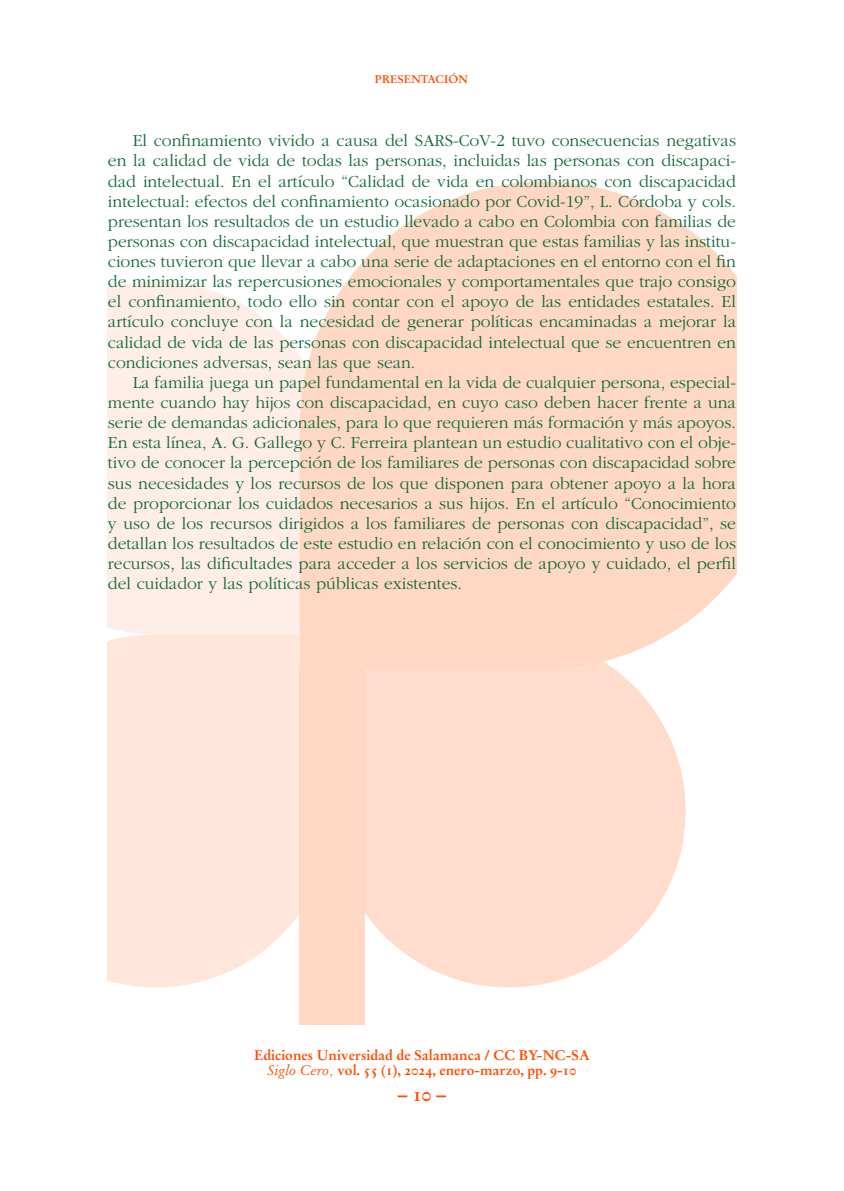
<style>
.page{position:relative;width:844px;height:1191px;background:#fff}
.page>*{position:absolute;margin:0;border:0;box-sizing:border-box;transform-origin:0 0}
.t1{font:19.25px "Stempel Garamond Bold Os F";color:#ff4c00}
.TEX_de_párrafo_N_part{font:300 17.5px/20.1px "ITC Garamond Std";color:#0f6838;text-align:justify}
.t2{font:14px/15.8px "Stempel Garamond Bold Os F";color:#ff4c00;text-align:center}
.t3{font:11.03px "Stempel Garamond Bold Os F";color:#ff4c00}
.s1{font-family:"Stempel Garamond Italic Os F"}
.s2{font-family:"ITC Garamond Std";font-weight:300}
</style>
<div class="page">
<svg style="left:365px;top:669px;width:321px;height:319px;background:#ffe0d1"></svg>
<svg style="left:108px;top:634px;width:192px;height:370px;background:#ffe8dd"></svg>
<div style="left:108px;top:281px;width:192px;height:353px;background:#ffeee7"></div>
<svg style="left:300px;top:181px;width:435px;height:488px;background:#ffdccb"></svg>
<div style="left:300px;top:665px;width:65px;height:359px;background:#ffd8c5"></div>
<p class="t3" style="left:375px;top:72px;width:94px">PRESENTACIÓN</p>
<p class="TEX_de_párrafo_N_part" style="left:108px;top:131px;width:629px;text-indent:25px">El confinamiento vivido a causa del SARS-CoV-2 tuvo consecuencias negativas en la calidad de vida de todas las personas, incluidas las personas con discapaci&shy;dad intelectual. En el artículo “Calidad de vida en colombianos con discapacidad intelectual: efectos del confinamiento ocasionado por Covid-19”, L. Córdoba y cols. presentan los resultados de un estudio llevado a cabo en Colombia con familias de personas con discapacidad intelectual, que muestran que estas familias y las institu&shy;ciones tuvieron que llevar a cabo una serie de adaptaciones en el entorno con el fin de minimizar las repercusiones emocionales y comportamentales que trajo consigo el confinamiento, todo ello sin contar con el apoyo de las entidades estatales. El artículo concluye con la necesidad de generar políticas encaminadas a mejorar la calidad de vida de las personas con discapacidad intelectual que se encuentren en condiciones adversas, sean las que sean.</p>
<p class="TEX_de_párrafo_N_part" style="left:108px;top:372px;width:629px;text-indent:25px">La familia juega un papel fundamental en la vida de cualquier persona, especial&shy;mente cuando hay hijos con discapacidad, en cuyo caso deben hacer frente a una serie de demandas adicionales, para lo que requieren más formación y más apoyos.<br>En esta línea, A. G. Gallego y C. Ferreira plantean un estudio cualitativo con el obje&shy;tivo de conocer la percepción de los familiares de personas con discapacidad sobre sus necesidades y los recursos de los que disponen para obtener apoyo a la hora de proporcionar los cuidados necesarios a sus hijos. En el artículo “Conocimiento y uso de los recursos dirigidos a los familiares de personas con discapacidad”, se detallan los resultados de este estudio en relación con el conocimiento y uso de los recursos, las dificultades para acceder a los servicios de apoyo y cuidado, el perfil del cuidador y las políticas públicas existentes.</p>
<p class="t2" style="left:254px;top:1046px;width:337px">Ediciones Universidad de Salamanca / CC BY-NC-SA<br><span class="s1">Siglo Cero</span><span class="s2">,</span> vol. 55 (1), 2024, enero-marzo, pp. 9-10</p>
<p class="t1" style="left:398px;top:1082px;width:50px">– 10 –</p>
</div>
